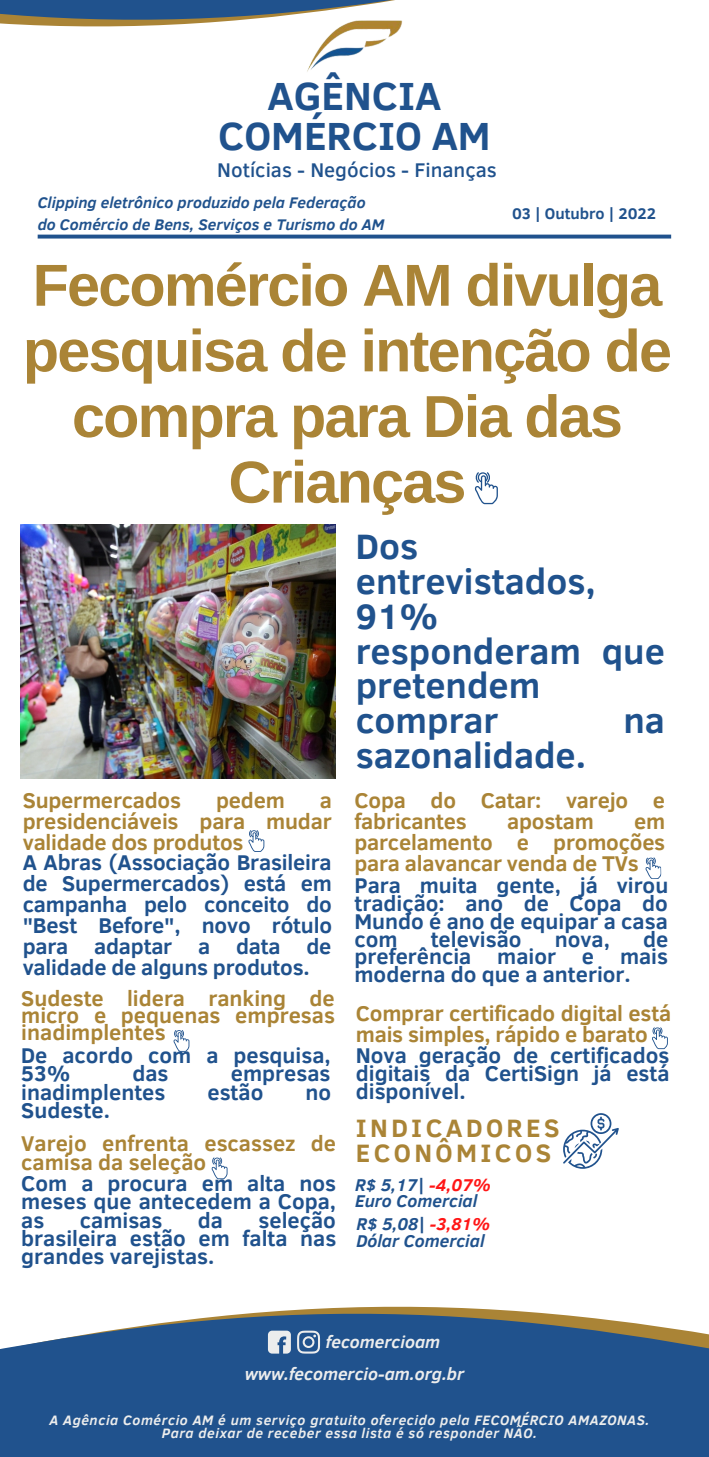
<style>
.page{position:relative;width:709px;height:1457px;background:#fff}
.page>*{position:absolute;margin:0;border:0;box-sizing:border-box;transform-origin:0 0}
.t1{font:700 59.24px/65.6px "Arimo";letter-spacing:-.03em;color:#aa8436;text-align:center}
.t2{font:700 40.25px/39.8px "Clear Sans";color:#20528d;text-align:center}
.t3{font:700 36.14px/34.8px "Clear Sans";color:#20528d}
.t4{font:700 25.81px/24.7px "Clear Sans";letter-spacing:.135em;color:#aa8436}
.t5{font:700 21.88px/17.7px "Clear Sans";color:#20528d;text-align:justify}
.t6{font:700 21.88px/21px "Clear Sans";letter-spacing:-.01em;color:#aa8436}
.t7{font:500 20.3px "Clear Sans";color:#20528d}
.t8{font:italic 700 17.5px/16.4px "Clear Sans";color:#20528d}
.t9{font:italic 700 17.5px "Clear Sans";color:#eceded}
.t10{font:italic 700 15.75px/21.7px "Clear Sans";color:#20528d}
.t11{font:700 15.75px "Clear Sans";color:#20528d}
.t12{font:italic 700 14px/13.8px "Clear Sans";letter-spacing:.04em;color:#eceded;text-align:center}
.s1{color:#ff1616}
</style>
<div class="page">
<svg style="left:38px;top:235px;width:633px;height:4px;background:#396599"></svg>
<svg style="left:243px;top:1307px;width:309px;height:7px;fill:#aa8436"></svg>
<svg style="left:0;top:1314px;width:709px;height:143px;background:#305c90"></svg>
<svg style="left:0;top:0;width:395px;height:26px"></svg>
<svg style="left:268px;top:1331px;width:23px;height:23px"></svg>
<svg style="left:297px;top:1331px;width:23px;height:22px"></svg>
<svg style="left:563px;top:1113px;width:56px;height:56px"></svg>
<img style="left:302px;top:14px;width:101px;height:58px">
<svg style="left:331px;top:1314px;width:17px;height:22px"></svg>
<svg style="left:474px;top:472px;width:24px;height:32px"></svg>
<svg style="left:211px;top:1157px;width:16px;height:22px"></svg>
<svg style="left:645px;top:857px;width:16px;height:22px"></svg>
<svg style="left:248px;top:830px;width:16px;height:22px"></svg>
<svg style="left:173px;top:1030px;width:16px;height:22px"></svg>
<svg style="left:652px;top:1027px;width:16px;height:22px"></svg>
<img style="left:21px;top:525px;width:315px;height:253px">
<h2 class="t2" style="left:218px;top:74px;width:274px">AGÊNCIA<br>COMÉRCIO AM</h2>
<p class="t7" style="left:217px;top:155px;width:281px">Notícias - Negócios - Finanças</p>
<p class="t10" style="left:38px;top:191px;width:348px">Clipping eletrônico produzido pela Federação do Comércio de Bens, Serviços e Turismo do AM</p>
<p class="t11" style="left:512px;top:202px;width:146px">03 | Outubro | 2022</p>
<h1 class="t1" style="left:23px;top:252px;width:650px">Fecomércio AM divulga pesquisa de intenção de compra para Dia das<br>Crianças</h1>
<p class="t6" style="left:23px;top:788px;width:160px">Supermercados</p>
<p class="t6" style="left:216px;top:788px;width:70px">pedem</p>
<p class="t6" style="left:23px;top:788px;width:311px;text-align:justify;text-indent:297px">a presidenciáveis para mudar validade dos produtos</p>
<p class="t5" style="left:23px;top:851px;width:311px;line-height:21px">A Abras (Associação Brasileira de Supermercados) está em campanha pelo conceito do "Best Before", novo rótulo para adaptar a data de validade de alguns produtos.</p>
<p class="t6" style="left:21px;top:989px;width:315px;line-height:17.1px;text-align:justify">Sudeste lidera ranking de micro e pequenas empresas inadimplentes</p>
<p class="t5" style="left:21px;top:1045px;width:311px;line-height:18.4px">De acordo com a pesquisa,<br>53%</p>
<p class="t5" style="left:132px;top:1064px;width:38px">das</p>
<p class="t5" style="left:231px;top:1064px;width:101px">empresas</p>
<p class="t5" style="left:21px;top:1082px;width:146px">inadimplentes</p>
<p class="t5" style="left:207px;top:1082px;width:57px">estão</p>
<p class="t5" style="left:305px;top:1082px;width:27px">no</p>
<p class="t5" style="left:21px;top:1100px;width:90px">Sudeste.</p>
<p class="t6" style="left:21px;top:1133px;width:316px;line-height:19.1px">Varejo enfrenta escassez de camisa da seleção</p>
<p class="t5" style="left:21px;top:1173px;width:316px;line-height:18.4px">Com a procura em alta nos meses que antecedem a Copa, as</p>
<p class="t5" style="left:21px;top:1210px;width:317px;line-height:18.4px;text-indent:237px">seleção brasileira estão em falta nas grandes varejistas.</p>
<p class="t5" style="left:80px;top:1210px;width:84px">camisas</p>
<p class="t5" style="left:198px;top:1210px;width:27px">da</p>
<h3 class="t3" style="left:356px;top:527px;width:311px">Dos entrevistados,<br>91% responderam que pretendem comprar</h3>
<h3 class="t3" style="left:623px;top:701px;width:43px">na</h3>
<h3 class="t3" style="left:356px;top:736px;width:232px">sazonalidade.</h3>
<p class="t6" style="left:354px;top:788px;width:312px">Copa do Catar: varejo e fabricantes</p>
<p class="t6" style="left:507px;top:809px;width:88px">apostam</p>
<p class="t6" style="left:354px;top:809px;width:312px;text-align:justify;text-indent:280px">em parcelamento e promoções para alavancar venda de TVs</p>
<p class="t5" style="left:354px;top:876px;width:315px">Para muita gente, já virou tradição: ano de Copa do Mundo é ano de equipar a casa com</p>
<p class="t5" style="left:431px;top:929px;width:92px">televisão</p>
<p class="t5" style="left:555px;top:929px;width:57px">nova,</p>
<p class="t5" style="left:354px;top:929px;width:315px;text-indent:288px">de preferência maior e mais moderna do que a anterior.</p>
<p class="t6" style="left:356px;top:1001px;width:317px">Comprar certificado digital está mais simples, rápido e barato</p>
<p class="t5" style="left:356px;top:1046px;width:315px">Nova geração de certificados digitais da CertiSign já está disponível.</p>
<p class="t4" style="left:356px;top:1114px;width:205px">INDICADORES<br>ECONÔMICOS</p>
<p class="t8" style="left:355px;top:1176px;width:137px">R$ 5,17| <span class="s1">-4,07%<br></span>Euro Comercial</p>
<p class="t8" style="left:356px;top:1215px;width:135px">R$ 5,08| <span class="s1">-3,81%<br></span>Dólar Comercial</p>
<p class="t9" style="left:326px;top:1329px;width:116px">fecomercioam</p>
<p class="t9" style="left:245px;top:1361px;width:221px">www.fecomercio-am.org.br</p>
<p class="t12" style="left:49px;top:1412px;width:601px">A Agência Comércio AM é um serviço gratuito oferecido pela FECOMÉRCIO AMAZONAS.<br>Para deixar de receber essa lista é só responder NÃO.</p>
</div>
